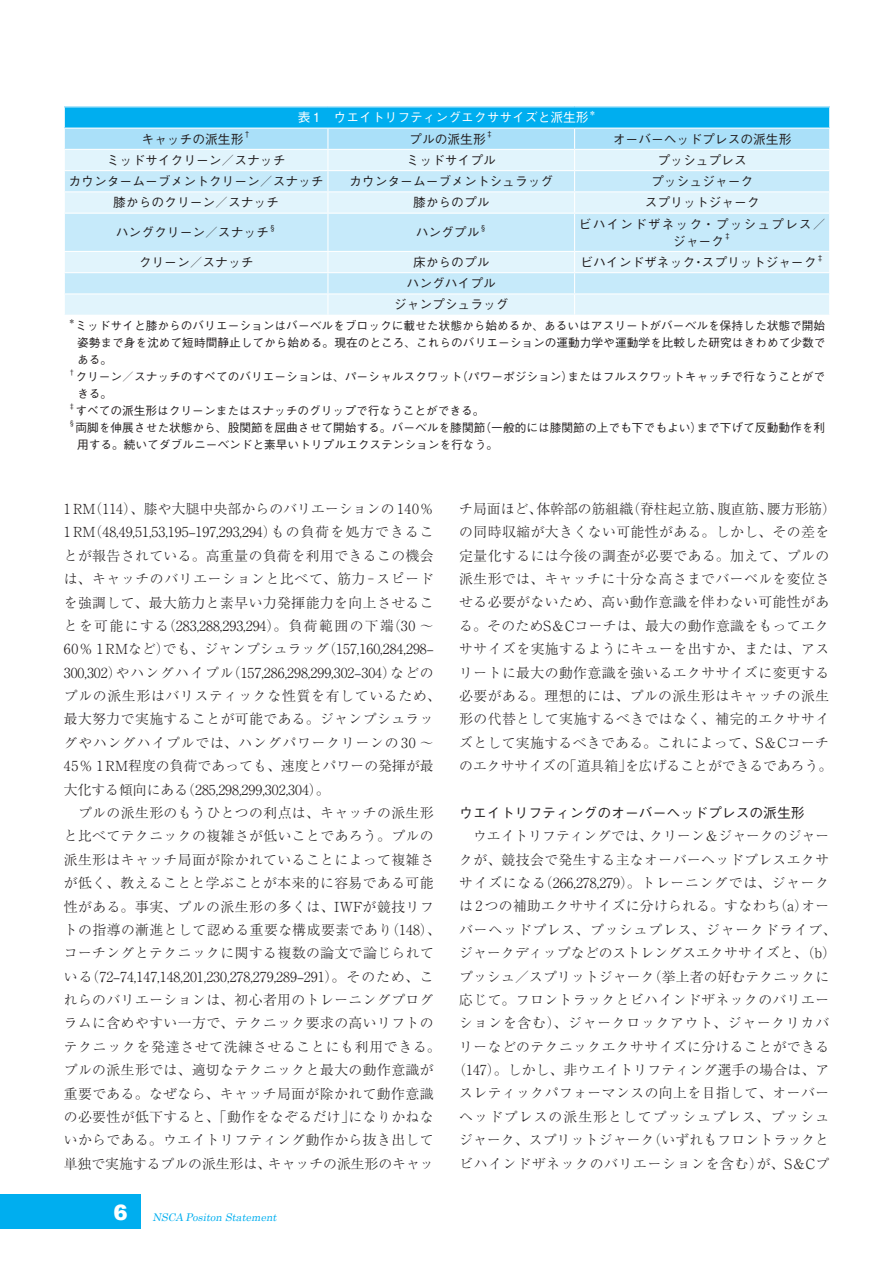
<style>
.page{position:relative;width:893px;height:1263px;background:#fff}
.page>*{position:absolute;margin:0;border:0;box-sizing:border-box;transform-origin:0 0}
.t1{font:300 13.8px/23.4px "Ryumin Pro";letter-spacing:.03em;color:#231f20}
.t2{font:500 13.8px "Gothic BBB Pro";color:#231f20}
.t3{font:500 12.75px/21.3px "Gothic BBB Pro";color:#231f20;text-align:center}
.t4{font:500 12.75px "Gothic BBB Pro";color:#fff}
.t5{font:500 12.75px/17px "Gothic BBB Pro";letter-spacing:.085em;color:#231f20;text-align:center}
.t6{font:500 11.7px/17px "Gothic BBB Pro";color:#231f20}
.t7{font:italic 10.65px "Century";color:#00aeef}
.t8{font:500 7.5px "Gothic BBB Pro";color:#231f20}
.t9{font:500 7.5px "Gothic BBB Pro";color:#fff}
.t10{font:500 6.75px "Gothic BBB Pro";color:#231f20}
.s1{font-family:"Arial";font-weight:900;font-style:normal;font-size:21.3px;color:#fff}
</style>
<div class="page">
<div style="left:0;top:1195px;width:140px;height:34px;background:#00aeef"></div>
<div style="left:64px;top:107px;width:766px;height:21px;background:#00aeef"></div>
<div style="left:64px;top:128px;width:264px;height:21px;background:#aae0f9"></div>
<div style="left:328px;top:128px;width:247px;height:21px;background:#aae0f9"></div>
<div style="left:575px;top:128px;width:255px;height:21px;background:#aae0f9"></div>
<div style="left:65px;top:150px;width:764px;height:165px;background:#e1f4fc"></div>
<svg style="left:65px;top:171px;width:764px;height:122px;fill:#c6eafa"></svg>
<hr style="left:64px;top:128px;width:264px;height:1px;background:#fff">
<hr style="left:328px;top:128px;width:247px;height:1px;background:#fff">
<hr style="left:575px;top:128px;width:255px;height:1px;background:#fff">
<hr style="left:64px;top:170px;width:264px;height:1px;background:#fff">
<hr style="left:328px;top:170px;width:247px;height:1px;background:#fff">
<hr style="left:575px;top:170px;width:255px;height:1px;background:#fff">
<hr style="left:64px;top:191px;width:264px;height:1px;background:#fff">
<svg style="left:64px;top:107px;width:1px;height:42px"></svg>
<hr style="left:328px;top:191px;width:247px;height:1px;background:#fff">
<svg style="left:327px;top:129px;width:1px;height:84px"></svg>
<hr style="left:575px;top:191px;width:255px;height:1px;background:#fff">
<svg style="left:574px;top:129px;width:1px;height:84px"></svg>
<svg style="left:829px;top:107px;width:1px;height:85px"></svg>
<hr style="left:64px;top:213px;width:264px;height:1px;background:#fff">
<hr style="left:328px;top:213px;width:247px;height:1px;background:#fff">
<hr style="left:327px;top:214px;width:1px;height:37px;background:#fff">
<hr style="left:575px;top:213px;width:255px;height:1px;background:#fff">
<hr style="left:574px;top:214px;width:1px;height:37px;background:#fff">
<hr style="left:64px;top:251px;width:264px;height:1px;background:#fff">
<hr style="left:328px;top:251px;width:247px;height:1px;background:#fff">
<hr style="left:575px;top:251px;width:255px;height:1px;background:#fff">
<hr style="left:64px;top:272px;width:264px;height:1px;background:#fff">
<hr style="left:328px;top:272px;width:247px;height:1px;background:#fff">
<hr style="left:575px;top:272px;width:255px;height:1px;background:#fff">
<hr style="left:64px;top:293px;width:264px;height:1px;background:#fff">
<hr style="left:328px;top:293px;width:247px;height:1px;background:#fff">
<svg style="left:327px;top:252px;width:1px;height:63px"></svg>
<hr style="left:575px;top:293px;width:255px;height:1px;background:#fff">
<svg style="left:574px;top:252px;width:1px;height:63px"></svg>
<p class="t4" style="left:298px;top:107px;width:292px">表 1　ウエイトリフティングエクササイズと派生形</p>
<p class="t9" style="left:589px;top:107px;width:9px">＊</p>
<p class="t3" style="left:141px;top:127px;width:104px">キャッチの派生形</p>
<p class="t8" style="left:243px;top:128px;width:9px">†</p>
<p class="t3" style="left:409px;top:127px;width:78px">プルの派生形</p>
<p class="t8" style="left:486px;top:128px;width:9px">‡</p>
<p class="t3" style="left:613px;top:127px;width:180px">オーバーヘッドプレスの派生形</p>
<p class="t3" style="left:107px;top:148px;width:180px">ミッドサイクリーン／スナッチ</p>
<p class="t3" style="left:407px;top:148px;width:91px">ミッドサイプル</p>
<p class="t3" style="left:657px;top:148px;width:91px">プッシュプレス</p>
<p class="t3" style="left:69px;top:169px;width:257px">カウンタームーブメントクリーン／スナッチ</p>
<p class="t3" style="left:349px;top:169px;width:206px">カウンタームーブメントシュラッグ</p>
<p class="t3" style="left:651px;top:169px;width:104px">プッシュジャーク</p>
<p class="t3" style="left:113px;top:190px;width:167px">膝からのクリーン／スナッチ</p>
<p class="t3" style="left:413px;top:190px;width:78px">膝からのプル</p>
<p class="t3" style="left:645px;top:190px;width:116px">スプリットジャーク</p>
<p class="t3" style="left:116px;top:220px;width:155px">ハングクリーン／スナッチ</p>
<p class="t8" style="left:269px;top:222px;width:9px">§</p>
<p class="t3" style="left:416px;top:220px;width:65px">ハングプル</p>
<p class="t8" style="left:479px;top:222px;width:9px">§</p>
<p class="t5" style="left:579px;top:214px;width:248px">ビハインドザネック・プッシュプレス／ジャーク</p>
<p class="t8" style="left:724px;top:231px;width:9px">‡</p>
<p class="t3" style="left:139px;top:250px;width:116px">クリーン／スナッチ</p>
<p class="t3" style="left:413px;top:250px;width:78px">床からのプル</p>
<p class="t3" style="left:580px;top:250px;width:237px">ビハインドザネック・スプリットジャーク</p>
<p class="t8" style="left:816px;top:252px;width:9px">‡</p>
<p class="t3" style="left:394px;top:271px;width:116px">ハングハイプル<br>ジャンプシュラッグ</p>
<p class="t10" style="left:69px;top:316px;width:8px">＊</p>
<p class="t6" style="left:75px;top:315px;width:752px;text-align:justify">ミッドサイと膝からのバリエーションはバーベルをブロックに載せた状態から始めるか、あるいはアスリートがバーベルを保持した状態で開始姿勢まで身を沈めて短時間静止してから始める。現在のところ、これらのバリエーションの運動力学や運動学を比較した研究はきわめて少数である。</p>
<p class="t10" style="left:69px;top:367px;width:8px">†</p>
<p class="t6" style="left:75px;top:366px;width:751px">クリーン／スナッチのすべてのバリエーションは、パーシャルスクワット（パワーポジション）またはフルスクワットキャッチで行なうことができる。</p>
<p class="t10" style="left:69px;top:401px;width:8px">‡</p>
<p class="t6" style="left:75px;top:400px;width:411px">すべての派生形はクリーンまたはスナッチのグリップで行なうことができる。</p>
<p class="t10" style="left:69px;top:418px;width:8px">§</p>
<p class="t6" style="left:75px;top:417px;width:751px">両脚を伸展させた状態から、股関節を屈曲させて開始する。バーベルを膝関節（一般的には膝関節の上でも下でもよい）まで下げて反動動作を利用する。続いてダブルニーベンドと素早いトリプルエクステンションを行なう。</p>
<p class="t1" style="left:64px;top:496px;width:378px">1 RM（114）、膝や大腿中央部からのバリエーションの 140％1 RM（48,49,51,53,195–197,293,294）もの負荷を処方できることが報告されている。高重量の負荷を利用できるこの機会は、キャッチのバリエーションと比べて、筋力－スピードを強調して、最大筋力と素早い力発揮能力を向上させることを可能にする（283,288,293,294）。負荷範囲の下端（30 ～60％ 1 RMなど）でも、ジャンプシュラッグ（157,160,284,298– 300,302）やハングハイプル（157,286,298,299,302–304）などのプルの派生形はバリスティックな性質を有しているため、最大努力で実施することが可能である。ジャンプシュラッグやハングハイプルでは、ハングパワークリーンの30 ～45％ 1 RM程度の負荷であっても、速度とパワーの発揮が最大化する傾向にある（285,298,299,302,304）。<br>　プルの派生形のもうひとつの利点は、キャッチの派生形と比べてテクニックの複雑さが低いことであろう。プルの派生形はキャッチ局面が除かれていることによって複雑さが低く、教えることと学ぶことが本来的に容易である可能性がある。事実、プルの派生形の多くは、IWFが競技リフトの指導の漸進として認める重要な構成要素であり（148）、コーチングとテクニックに関する複数の論文で論じられている（72–74,147,148,201,230,278,279,289–291）。そのため、これらのバリエーションは、初心者用のトレーニングプログラムに含めやすい一方で、テクニック要求の高いリフトのテクニックを発達させて洗練させることにも利用できる。プルの派生形では、適切なテクニックと最大の動作意識が重要である。なぜなら、キャッチ局面が除かれて動作意識の必要性が低下すると、「動作をなぞるだけ」になりかねないからである。ウエイトリフティング動作から抜き出して単独で実施するプルの派生形は、キャッチの派生形のキャッ</p>
<p class="t1" style="left:459px;top:496px;width:378px">チ局面ほど、体幹部の筋組織（脊柱起立筋、腹直筋、腰方形筋）の同時収縮が大きくない可能性がある。しかし、その差を定量化するには今後の調査が必要である。加えて、プルの派生形では、キャッチに十分な高さまでバーベルを変位させる必要がないため、高い動作意識を伴わない可能性がある。そのためS＆Cコーチは、最大の動作意識をもってエクササイズを実施するようにキューを出すか、または、アスリートに最大の動作意識を強いるエクササイズに変更する必要がある。理想的には、プルの派生形はキャッチの派生形の代替として実施するべきではなく、補完的エクササイズとして実施するべきである。これによって、S＆Cコーチのエクササイズの「道具箱」を広げることができるであろう。</p>
<p class="t2" style="left:459px;top:801px;width:347px">ウエイトリフティングのオーバーヘッドプレスの派生形</p>
<p class="t1" style="left:452px;top:823px;width:385px;text-align:center">　ウエイトリフティングでは、クリーン＆ジャークのジャークが、競技会で発生する主なオーバーヘッドプレスエクササイズになる（266,278,279）。トレーニングでは、ジャークは 2 つの補助エクササイズに分けられる。すなわち（a）オーバーヘッドプレス、プッシュプレス、ジャークドライブ、ジャークディップなどのストレングスエクササイズと、（b）プッシュ／スプリットジャーク（挙上者の好むテクニックに応じて。フロントラックとビハインドザネックのバリエーションを含む）、ジャークロックアウト、ジャークリカバリーなどのテクニックエクササイズに分けることができる（147）。しかし、非ウエイトリフティング選手の場合は、アスレティックパフォーマンスの向上を目指して、オーバーヘッドプレスの派生形としてプッシュプレス、プッシュジャーク、スプリットジャーク（いずれもフロントラックとビハインドザネックのバリエーションを含む）が、S＆Cプ</p>
<p class="t7" style="left:113px;top:1208px;width:168px"><span class="s1">6</span> NSCA Positon Statement</p>
</div>
